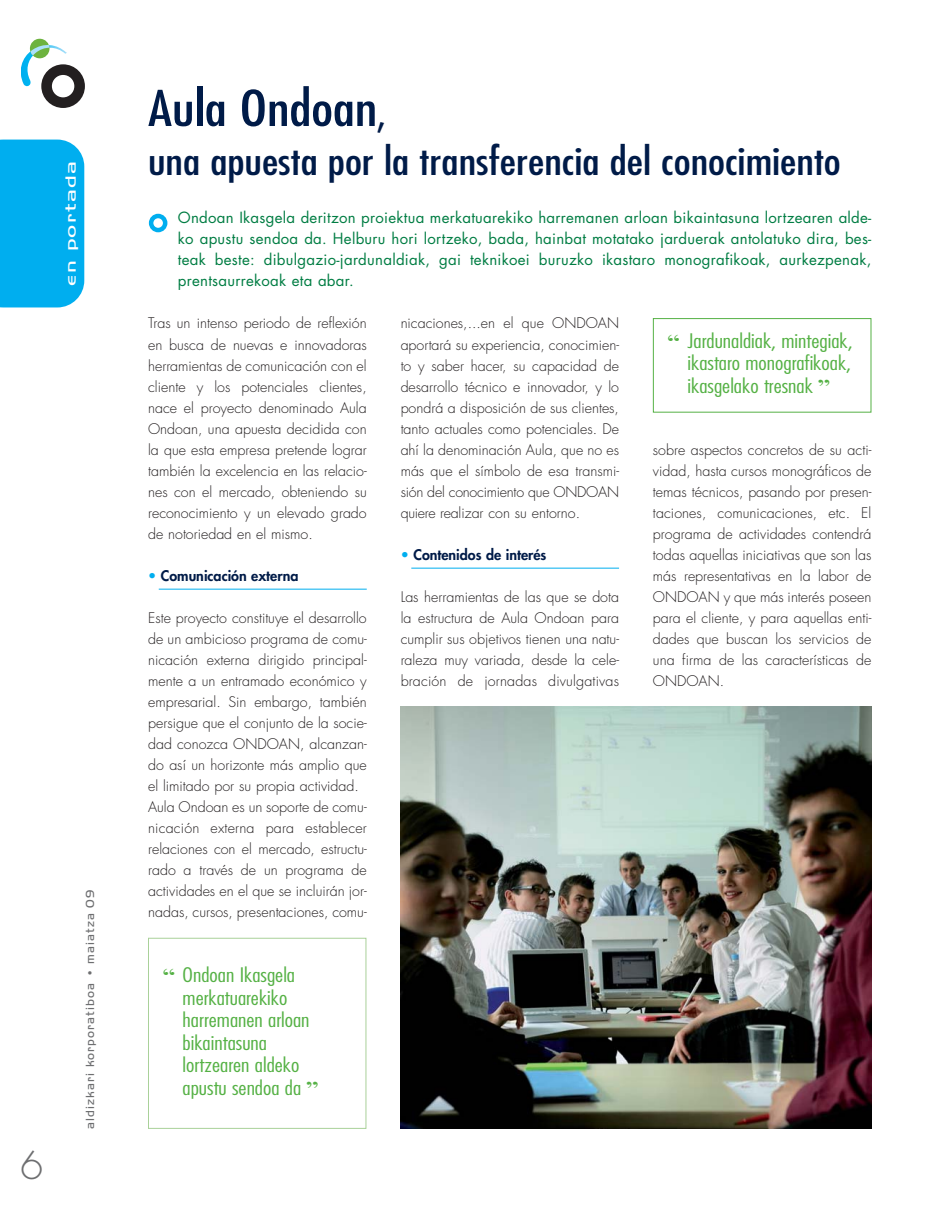
<style>
.page{position:relative;width:933px;height:1213px;background:#fff}
.page>*{position:absolute;margin:0;border:0;box-sizing:border-box;transform-origin:0 0}
.t1{font:condensed 48px "Futura Std";color:#001b48;scale:1.2 1}
.t2{font:condensed 37.5px "Futura Std";color:#001b48;scale:1.2 1}
.t3{font:300 37.5px "Futura Std";color:#6d6e70}
.t4{font:300 condensed 19.5px/22.5px "Futura Std";color:#55b145;scale:1.2 1}
.t5{font:15px/21px "Futura Std";letter-spacing:.02em;color:#007d43;text-align:justify}
.t6{font:300 15px "Handel Got D";letter-spacing:.055em;color:#fff;scale:1.5 1}
.t7{font:300 14.25px/21px "Futura Std";color:#231f20;text-align:justify}
.t8{font:800 14.25px "Futura Std";color:#001b48}
.t9{font:300 12px "Handel Got D";letter-spacing:.09em;color:#6d6e70}
.s1{font-size:37.5px}
.s2{color:#00aeef}
.s3{font-family:"Bodoni Std";font-weight:700;font-stretch:normal}
</style>
<div class="page">
<img style="left:400px;top:706px;width:471px;height:422px">
<div style="left:148px;top:937px;width:218px;height:191px;border:1px solid #a9d199"></div>
<svg style="left:149px;top:214px;width:18px;height:18px"></svg>
<div style="left:653px;top:318px;width:218px;height:94px;border:1px solid #55b145"></div>
<hr style="left:159px;top:589px;width:208px;height:1px;background:#00aeef">
<hr style="left:411px;top:568px;width:208px;height:1px;background:#00aeef">
<div style="left:30px;top:39px;width:19px;height:19px;background:#6db33f;border-radius:50%"></div>
<svg style="left:21px;top:42px;width:64px;height:66px"></svg>
<div style="left:0;top:139px;width:84px;height:168px;background:#00aeef"></div>
<p class="t6" style="left:62px;top:285px;width:84px;rotate:-90deg">en portada</p>
<h2 class="t3" style="left:20px;top:1148px;width:25px">6</h2>
<p class="t9" style="left:83px;top:1128px;width:240px;rotate:-90deg">aldizkari korporatiboa • maiatza 09</p>
<h1 class="t1" style="left:148px;top:86px;width:200px">Aula Ondoan<span class="s1">,</span></h1>
<h2 class="t2" style="left:148px;top:144px;width:578px">una apuesta por la transferencia del conocimiento</h2>
<p class="t5" style="left:178px;top:209px;width:695px">Ondoan Ikasgela deritzon proiektua merkatuarekiko harremanen arloan bikaintasuna lortzearen alde&shy;ko apustu sendoa da. Helburu hori lortzeko, bada, hainbat motatako jarduerak antolatuko dira, bes&shy;teak beste: dibulgazio-jardunaldiak, gai teknikoei buruzko ikastaro monografikoak, aurkezpenak, prentsaurrekoak eta abar.</p>
<p class="t7" style="left:148px;top:314px;width:220px">Tras un intenso periodo de reflexión en busca de nuevas e innovadoras herramientas de comunicación con el cliente y los potenciales clientes, nace el proyecto denominado Aula Ondoan, una apuesta decidida con la que esta empresa pretende lograr también la excelencia en las relacio&shy;nes con el mercado, obteniendo su reconocimiento y un elevado grado de notoriedad en el mismo.</p>
<p class="t8" style="left:148px;top:568px;width:152px"><span class="s2">•</span> Comunicación externa</p>
<p class="t7" style="left:148px;top:608px;width:220px;text-align:left">Este proyecto constituye el desarrollo de un ambicioso programa de comu&shy;nicación externa dirigido principal&shy;mente a un entramado económico y empresarial. Sin embargo, también persigue que el conjunto de la socie&shy;dad conozca ONDOAN, alcanzan&shy;do así un horizonte más amplio que el limitado por su propia actividad.<br>Aula Ondoan es un soporte de comu&shy;nicación externa para establecer relaciones con el mercado, estructu&shy;rado a través de un programa de actividades en el que se incluirán jor&shy;nadas, cursos, presentaciones, comu-</p>
<h3 class="t4" style="left:183px;top:964px;width:115px;text-indent:-19px"><span class="s3">“</span> Ondoan Ikasgela merkatuarekiko harremanen arloan bikaintasuna lortzearen aldeko apustu sendoa da <span class="s3">”</span></h3>
<p class="t7" style="left:400px;top:314px;width:220px">nicaciones,...en el que ONDOAN aportará su experiencia, conocimien&shy;to y saber hacer, su capacidad de desarrollo técnico e innovador, y lo pondrá a disposición de sus clientes, tanto actuales como potenciales. De ahí la denominación Aula, que no es más que el símbolo de esa transmi&shy;sión del conocimiento que ONDOAN quiere realizar con su entorno.</p>
<p class="t8" style="left:400px;top:547px;width:147px"><span class="s2">•</span> Contenidos de interés</p>
<p class="t7" style="left:400px;top:587px;width:220px">Las herramientas de las que se dota la estructura de Aula Ondoan para cumplir sus objetivos tienen una natu&shy;raleza muy variada, desde la cele&shy;bración de jornadas divulgativas</p>
<h3 class="t4" style="left:687px;top:331px;width:139px;text-align:justify;text-indent:-19px"><span class="s3">“</span> Jardunaldiak, mintegiak, ikastaro monografikoak, ikasgelako tresnak <span class="s3">”</span></h3>
<p class="t7" style="left:653px;top:440px;width:220px">sobre aspectos concretos de su acti&shy;vidad, hasta cursos monográficos de temas técnicos, pasando por presen&shy;taciones, comunicaciones, etc. El programa de actividades contendrá todas aquellas iniciativas que son las más representativas en la labor de ONDOAN y que más interés poseen para el cliente, y para aquellas enti&shy;dades que buscan los servicios de una firma de las características de ONDOAN.</p>
</div>
